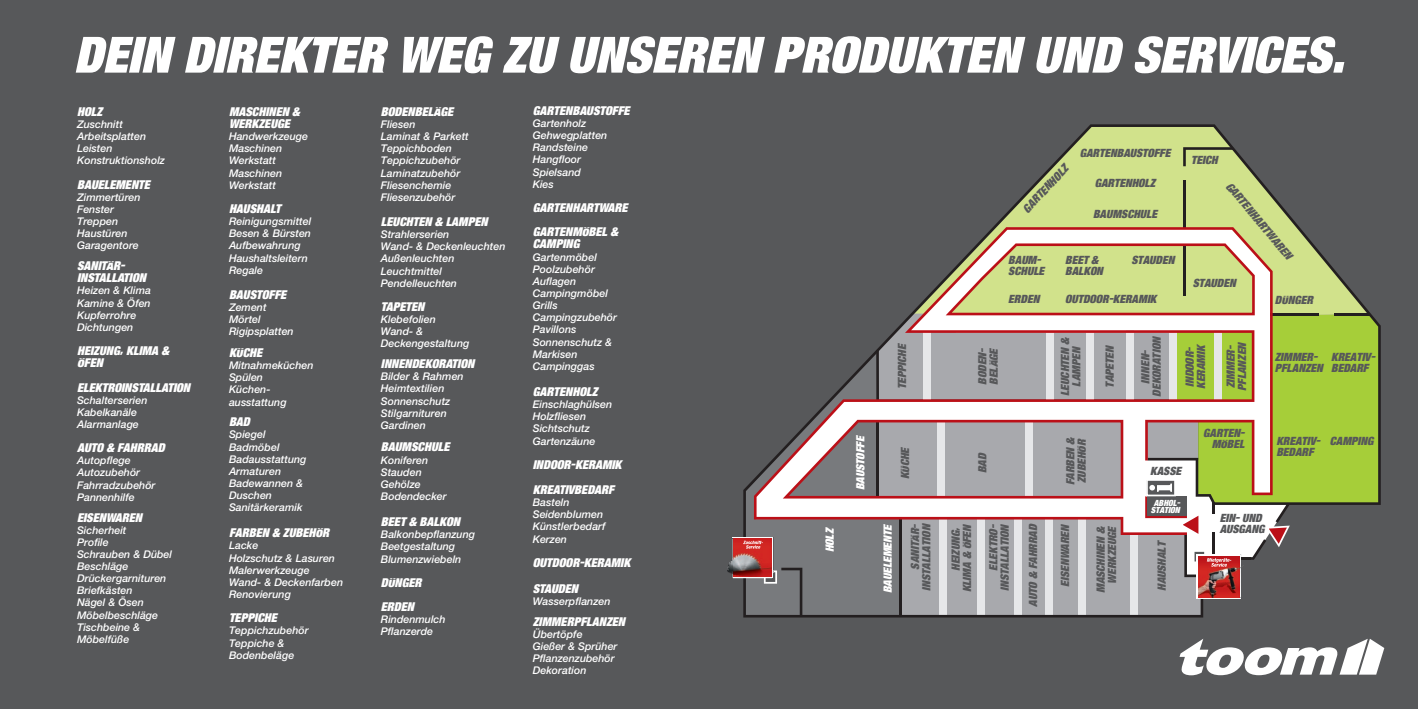
<style>
.page{position:relative;width:1418px;height:709px;background:#fff}
.page>*{position:absolute;margin:0;border:0;box-sizing:border-box;transform-origin:0 0}
.t1{font:50px "Toom Helvetica";color:#fff}
.t2{font:12.12px/12.1px "Toom Helvetica";color:#fff}
.t3{font:11.38px/11.4px "Toom Helvetica";color:#57585a}
.t4{font:11.38px "Toom Helvetica";color:#fff}
.t5{font:italic 500 10.62px/12.1px "Helvetica Neue LT Pro";color:#fff}
.t6{font:8.5px/7.8px "Toom Helvetica";color:#fff;text-align:center}
</style>
<div class="page">
<div style="left:0;top:0;width:1417px;height:709px;background:#57585a"></div>
<svg style="left:1179px;top:639px;width:205px;height:36px"></svg>
<svg style="left:743px;top:124px;width:637px;height:493px"></svg>
<svg style="left:1183px;top:147px;width:50px;height:19px"></svg>
<hr style="left:1183px;top:180px;width:2px;height:48px;background:#231f20">
<div style="left:732px;top:537px;width:41px;height:41px;background:#c91d1f"></div>
<img style="left:727px;top:539px;width:16px;height:39px">
<img style="left:734px;top:539px;width:9px;height:38px">
<svg style="left:743px;top:228px;width:636px;height:388px"></svg>
<h1 class="t1" style="left:74px;top:33px;width:1271px">DEIN DIREKTER WEG ZU UNSEREN PRODUKTEN UND SERVICES.</h1>
<p class="t2" style="left:77px;top:106px;width:27px">HOLZ</p>
<p class="t5" style="left:77px;top:118px;width:89px">Zuschnitt<br>Arbeitsplatten<br>Leisten<br>Konstruktionsholz</p>
<p class="t2" style="left:77px;top:178px;width:74px">BAUELEMENTE</p>
<p class="t5" style="left:77px;top:191px;width:65px">Zimmertüren<br>Fenster<br>Treppen<br>Haustüren<br>Garagentore</p>
<p class="t2" style="left:77px;top:260px;width:70px">SANITÄR-<br>INSTALLATION</p>
<p class="t5" style="left:77px;top:284px;width:75px">Heizen &amp; Klima<br>Kamine &amp; Öfen<br>Kupferrohre<br>Dichtungen</p>
<p class="t2" style="left:77px;top:345px;width:93px">HEIZUNG, KLIMA &amp;<br>ÖFEN</p>
<p class="t2" style="left:77px;top:381px;width:114px">ELEKTRO INSTALLATION</p>
<p class="t5" style="left:77px;top:394px;width:72px">Schalterserien<br>Kabelkanäle<br>Alarmanlage</p>
<p class="t2" style="left:77px;top:442px;width:89px">AUTO &amp; FAHRRAD</p>
<p class="t5" style="left:77px;top:454px;width:80px">Autopflege<br>Autozubehör<br>Fahrradzubehör<br>Pannenhilfe</p>
<p class="t2" style="left:77px;top:511px;width:66px">EISENWAREN</p>
<p class="t5" style="left:77px;top:523px;width:96px">Sicherheit<br>Profile<br>Schrauben &amp; Dübel<br>Beschläge<br>Drückergarnituren<br>Briefkästen<br>Nägel &amp; Ösen<br>Möbelbeschläge<br>Tischbeine &amp;<br>Möbelfüße</p>
<p class="t2" style="left:533px;top:105px;width:98px">GARTEN BAUSTOFFE</p>
<p class="t5" style="left:533px;top:117px;width:76px">Gartenholz<br>Gehwegplatten<br>Randsteine<br>Hangfloor<br>Spielsand<br>Kies</p>
<p class="t2" style="left:533px;top:196px;width:96px;line-height:24.2px">GARTEN HARTWARE<br>GARTENMÖBEL &amp;</p>
<p class="t2" style="left:533px;top:238px;width:48px">CAMPING</p>
<p class="t5" style="left:533px;top:250px;width:86px">Gartenmöbel<br>Poolzubehör<br>Auflagen<br>Campingmöbel<br>Grills<br>Campingzubehör<br>Pavillons<br>Sonnenschutz &amp;<br>Markisen<br>Campinggas</p>
<p class="t2" style="left:533px;top:386px;width:66px">GARTENHOLZ</p>
<p class="t5" style="left:533px;top:398px;width:81px">Einschlaghülsen<br>Holzfliesen<br>Sichtschutz<br>Gartenzäune</p>
<p class="t2" style="left:533px;top:452px;width:90px;line-height:25.1px">INDOOR-KERAMIK<br>KREATIVBEDARF</p>
<p class="t5" style="left:533px;top:496px;width:74px">Basteln<br>Seidenblumen<br>Künstlerbedarf<br>Kerzen</p>
<p class="t2" style="left:533px;top:549px;width:99px;line-height:26.1px">OUTDOOR-KERAMIK<br>STAUDEN</p>
<p class="t5" style="left:533px;top:595px;width:79px">Wasserpflanzen</p>
<p class="t2" style="left:533px;top:615px;width:94px">ZIMMERPFLANZEN</p>
<p class="t5" style="left:533px;top:628px;width:86px">Übertöpfe<br>Gießer &amp; Sprüher<br>Pflanzenzubehör<br>Dekoration</p>
<p class="t2" style="left:229px;top:106px;width:72px">MASCHINEN &amp;<br>WERKZEUGE</p>
<p class="t5" style="left:229px;top:130px;width:81px">Handwerkzeuge<br>Maschinen<br>Werkstatt<br>Maschinen<br>Werkstatt</p>
<p class="t2" style="left:229px;top:203px;width:53px">HAUSHALT</p>
<p class="t5" style="left:229px;top:215px;width:84px">Reinigungsmittel<br>Besen &amp; Bürsten<br>Aufbewahrung<br>Haushaltsleitern<br>Regale</p>
<p class="t2" style="left:229px;top:289px;width:59px">BAUSTOFFE</p>
<p class="t5" style="left:229px;top:301px;width:66px">Zement<br>Mörtel<br>Rigipsplatten</p>
<p class="t2" style="left:229px;top:347px;width:35px">KÜCHE</p>
<p class="t5" style="left:229px;top:359px;width:86px">Mitnahmeküchen<br>Spülen<br>Küchen&shy;ausstattung</p>
<p class="t2" style="left:229px;top:416px;width:22px">BAD</p>
<p class="t5" style="left:229px;top:428px;width:79px">Spiegel<br>Badmöbel<br>Badausstattung<br>Armaturen<br>Badewannen &amp;<br>Duschen<br>Sanitärkeramik</p>
<p class="t2" style="left:229px;top:527px;width:102px">FARBEN &amp; ZUBEHÖR</p>
<p class="t5" style="left:229px;top:539px;width:116px">Lacke<br>Holzschutz &amp; Lasuren<br>Malerwerkzeuge<br>Wand- &amp; Deckenfarben<br>Renovierung</p>
<p class="t2" style="left:229px;top:612px;width:49px">TEPPICHE</p>
<p class="t5" style="left:229px;top:624px;width:81px">Teppichzubehör<br>Teppiche &amp;<br>Bodenbeläge</p>
<p class="t2" style="left:381px;top:106px;width:74px">BODENBELÄGE</p>
<p class="t5" style="left:381px;top:118px;width:89px">Fliesen<br>Laminat &amp; Parkett<br>Teppichboden<br>Teppichzubehör<br>Laminatzubehör<br>Fliesenchemie<br>Fliesenzubehör</p>
<p class="t2" style="left:381px;top:216px;width:108px">LEUCHTEN &amp; LAMPEN</p>
<p class="t5" style="left:381px;top:228px;width:126px">Strahlerserien<br>Wand- &amp; Deckenleuchten<br>Außenleuchten<br>Leuchtmittel<br>Pendelleuchten</p>
<p class="t2" style="left:381px;top:301px;width:45px">TAPETEN</p>
<p class="t5" style="left:381px;top:313px;width:90px">Klebefolien<br>Wand- &amp;<br>Deckengestaltung</p>
<p class="t2" style="left:381px;top:358px;width:95px">INNENDEKORATION</p>
<p class="t5" style="left:381px;top:370px;width:84px">Bilder &amp; Rahmen<br>Heimtextilien<br>Sonnenschutz<br>Stilgarnituren<br>Gardinen</p>
<p class="t2" style="left:381px;top:441px;width:70px">BAUMSCHULE</p>
<p class="t5" style="left:381px;top:453px;width:67px">Koniferen<br>Stauden<br>Gehölze<br>Bodendecker</p>
<p class="t2" style="left:381px;top:516px;width:81px">BEET &amp; BALKON</p>
<p class="t5" style="left:381px;top:528px;width:96px">Balkonbepflanzung<br>Beetgestaltung<br>Blumenzwiebeln</p>
<p class="t2" style="left:381px;top:570px;width:42px;line-height:24.2px">DÜNGER<br>ERDEN</p>
<p class="t5" style="left:381px;top:613px;width:66px">Rindenmulch<br>Pflanzerde</p>
<p class="t3" style="left:1079px;top:147px;width:92px">GARTENBAUSTOFFE</p>
<p class="t3" style="left:1191px;top:155px;width:28px">TEICH</p>
<p class="t3" style="left:1020px;top:207px;width:62px;rotate:-47deg">GARTENHOLZ</p>
<p class="t3" style="left:1094px;top:177px;width:62px">GARTENHOLZ</p>
<p class="t3" style="left:1232px;top:180px;width:98px;rotate:50deg">GARTENHARTWAREN</p>
<p class="t3" style="left:1274px;top:294px;width:40px">DÜNGER</p>
<p class="t3" style="left:1093px;top:208px;width:66px">BAUMSCHULE</p>
<p class="t3" style="left:1008px;top:254px;width:37px">BAUM-<br>SCHULE</p>
<p class="t3" style="left:1065px;top:254px;width:39px">BEET &amp;<br>BALKON</p>
<p class="t3" style="left:1131px;top:254px;width:45px">STAUDEN</p>
<p class="t3" style="left:1192px;top:277px;width:45px">STAUDEN</p>
<p class="t3" style="left:1008px;top:293px;width:33px">ERDEN</p>
<p class="t3" style="left:1065px;top:293px;width:93px">OUTDOOR-KERAMIK</p>
<p class="t3" style="left:896px;top:389px;width:48px;rotate:-90deg">TEPPICHE</p>
<p class="t3" style="left:976px;top:385px;width:39px;rotate:-90deg">BODEN-<br>BELÄGE</p>
<p class="t3" style="left:1059px;top:396px;width:60px;text-align:center;rotate:-90deg">LEUCHTEN &amp;<br>LAMPEN</p>
<p class="t3" style="left:1104px;top:388px;width:44px;rotate:-90deg">TAPETEN</p>
<p class="t3" style="left:1139px;top:396px;width:62px;text-align:center;rotate:-90deg">INNEN-<br>DEKORATION</p>
<p class="t3" style="left:1225px;top:391px;width:51px;rotate:-90deg">ZIMMER-<br>PFLANZEN</p>
<p class="t3" style="left:1184px;top:389px;width:47px;rotate:-90deg">INDOOR-<br>KERAMIK</p>
<p class="t3" style="left:1274px;top:351px;width:50px">ZIMMER-<br>PFLANZEN</p>
<p class="t3" style="left:1331px;top:351px;width:46px">KREATIV-<br>BEDARF</p>
<p class="t3" style="left:1203px;top:427px;width:43px;text-align:right">GARTEN-<br>MÖBEL</p>
<p class="t4" style="left:855px;top:490px;width:56px;rotate:-90deg">BAUSTOFFE</p>
<p class="t3" style="left:1276px;top:435px;width:46px">KREATIV-<br>BEDARF</p>
<p class="t3" style="left:1329px;top:435px;width:45px">CAMPING</p>
<p class="t3" style="left:1064px;top:485px;width:50px;rotate:-90deg">FARBEN &amp;<br>ZUBEHÖR</p>
<p class="t3" style="left:899px;top:479px;width:34px;rotate:-90deg">KÜCHE</p>
<p class="t3" style="left:977px;top:473px;width:22px;rotate:-90deg">BAD</p>
<p class="t3" style="left:1150px;top:465px;width:32px">KASSE</p>
<p class="t6" style="left:1150px;top:499px;width:31px">ABHOL-<br>STATION</p>
<p class="t3" style="left:1219px;top:512px;width:46px">EIN- UND<br>AUSGANG</p>
<p class="t4" style="left:825px;top:552px;width:27px;rotate:-90deg">HOLZ</p>
<p class="t4" style="left:883px;top:593px;width:71px;rotate:-90deg">BAUELEMENTE</p>
<p class="t3" style="left:909px;top:590px;width:69px;text-align:right;rotate:-90deg">SANITÄR-<br>INSTALLATION</p>
<p class="t3" style="left:1027px;top:607px;width:84px;rotate:-90deg">AUTO &amp; FAHRRAD</p>
<p class="t3" style="left:1059px;top:586px;width:64px;rotate:-90deg">EISENWAREN</p>
<p class="t3" style="left:1095px;top:593px;width:69px;text-align:right;rotate:-90deg">MASCHINEN &amp;<br>WERKZEUGE</p>
<p class="t3" style="left:950px;top:592px;width:70px;text-indent:21px;rotate:-90deg">HEIZUNG,<br>KLIMA &amp; ÖFEN</p>
<p class="t3" style="left:988px;top:591px;width:69px;text-align:right;rotate:-90deg">ELEKTRO-<br>INSTALLATION</p>
<p class="t3" style="left:1156px;top:591px;width:52px;rotate:-90deg">HAUSHALT</p>
</div>
